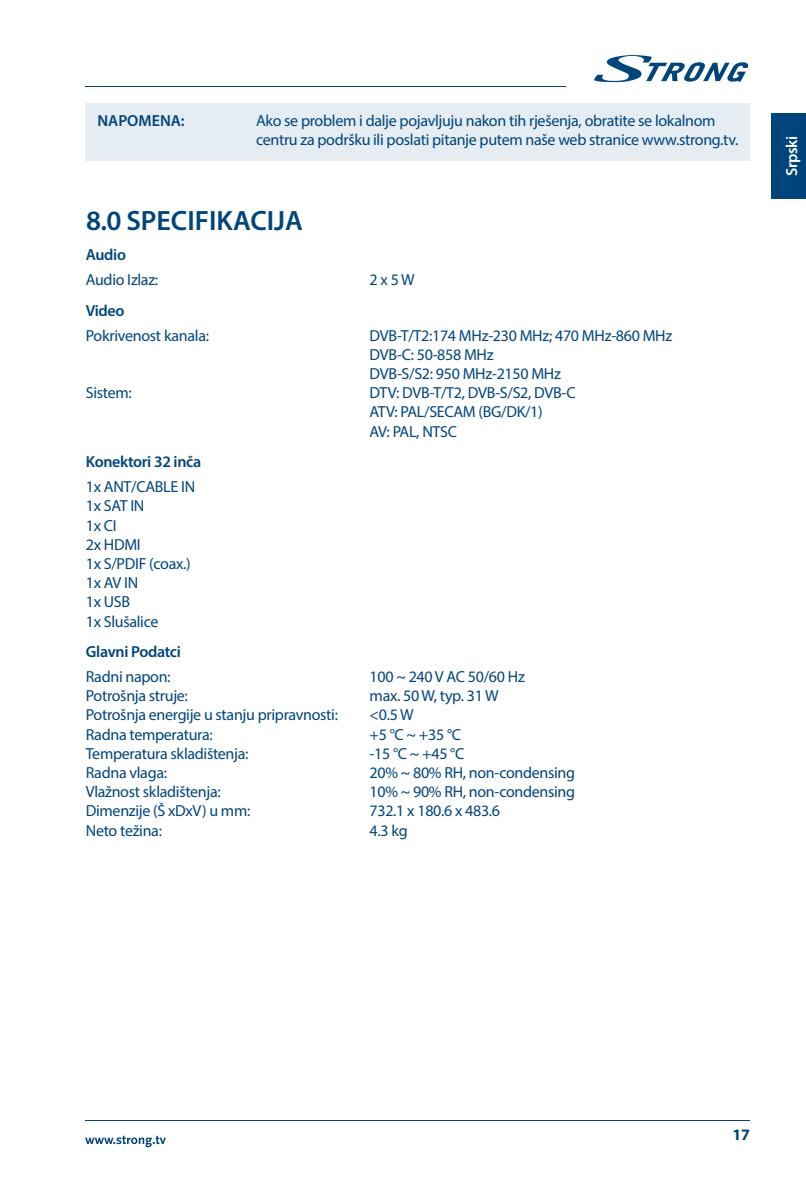
<style>
.page{position:relative;width:806px;height:1191px;background:#fff}
.page>*{position:absolute;margin:0;border:0;box-sizing:border-box;transform-origin:0 0}
.t1{font:600 28px "Myriad Pro";color:#00447c}
.t2{font:16px/19.2px "Myriad Pro";letter-spacing:-.02em;color:#00447c}
.t3{font:600 16px "Myriad Pro";letter-spacing:-.02em;color:#00447c}
.t4{font:600 16px "Myriad Pro";color:#00447c}
.t5{font:600 16px "Myriad Pro";letter-spacing:-.02em;color:#fff}
.t6{font:700 16px "Myriad Pro";color:#00447c}
</style>
<div class="page">
<div style="left:86px;top:103px;width:663px;height:57px;background:#e5ecf2"></div>
<hr style="left:85px;top:1120px;width:663px;height:1px;background:#00447c">
<svg style="left:85px;top:1135px;width:81px;height:12px"></svg>
<svg style="left:594px;top:55px;width:154px;height:28px"></svg>
<hr style="left:85px;top:86px;width:480px;height:1px;background:#00447c">
<div style="left:771px;top:113px;width:34px;height:85px;background:#00447c"></div>
<p class="t4" style="left:97px;top:113px;width:89px">NAPOMENA:</p>
<p class="t2" style="left:256px;top:111px;width:483px">Ako se problem i dalje pojavljuju nakon tih rješenja, obratite se lokalnom centru za podršku ili poslati pitanje putem naše web stranice www.strong.tv.</p>
<h1 class="t1" style="left:86px;top:206px;width:218px">8.0 SPECIFIKACIJA</h1>
<p class="t3" style="left:86px;top:247px;width:42px">Audio</p>
<p class="t2" style="left:86px;top:271px;width:74px">Audio Izlaz:</p>
<p class="t2" style="left:369px;top:271px;width:47px">2 x 5 W</p>
<p class="t3" style="left:86px;top:302px;width:40px">Video</p>
<p class="t2" style="left:86px;top:326px;width:125px">Pokrivenost kanala:</p>
<p class="t2" style="left:369px;top:326px;width:304px">DVB-T/T2:174 MHz-230 MHz; 470 MHz-860 MHz<br>DVB-C: 50-858 MHz<br>DVB-S/S2: 950 MHz-2150 MHz</p>
<p class="t2" style="left:86px;top:384px;width:47px">Sistem:</p>
<p class="t2" style="left:369px;top:384px;width:207px">DTV: DVB-T/T2, DVB-S/S2, DVB-C<br>ATV: PAL/SECAM (BG/DK/1)<br>AV: PAL, NTSC</p>
<p class="t3" style="left:86px;top:454px;width:117px">Konektori 32 inča</p>
<p class="t2" style="left:86px;top:477px;width:111px">1x ANT/CABLE IN<br>1x SAT IN<br>1x CI<br>2x HDMI<br>1x S/PDIF (coax.)<br>1x AV IN<br>1x USB<br>1x Slušalice</p>
<p class="t3" style="left:86px;top:644px;width:97px">Glavni Podatci</p>
<p class="t2" style="left:86px;top:667px;width:86px">Radni napon:</p>
<p class="t2" style="left:369px;top:667px;width:157px">100 ~ 240 V AC 50/60 Hz</p>
<p class="t2" style="left:86px;top:687px;width:104px">Potrošnja struje:</p>
<p class="t2" style="left:369px;top:687px;width:130px">max. 50 W, typ. 31 W</p>
<p class="t2" style="left:86px;top:706px;width:253px">Potrošnja energije u stanju pripravnosti:</p>
<p class="t2" style="left:369px;top:706px;width:46px">&lt;0.5 W</p>
<p class="t2" style="left:86px;top:725px;width:128px">Radna temperatura:</p>
<p class="t2" style="left:369px;top:725px;width:93px">+5 °C ~ +35 °C</p>
<p class="t2" style="left:86px;top:744px;width:164px">Temperatura skladištenja:</p>
<p class="t2" style="left:369px;top:744px;width:96px">-15 °C ~ +45 °C</p>
<p class="t2" style="left:86px;top:763px;width:83px">Radna vlaga:</p>
<p class="t2" style="left:369px;top:763px;width:207px">20% ~ 80% RH, non-condensing</p>
<p class="t2" style="left:86px;top:783px;width:136px">Vlažnost skladištenja:</p>
<p class="t2" style="left:369px;top:783px;width:207px">10% ~ 90% RH, non-condensing</p>
<p class="t2" style="left:86px;top:802px;width:166px">Dimenzije (Š xDxV) u mm:</p>
<p class="t2" style="left:369px;top:802px;width:132px">732.1 x 180.6 x 483.6</p>
<p class="t2" style="left:86px;top:821px;width:78px">Neto težina:</p>
<p class="t2" style="left:369px;top:821px;width:39px">4.3 kg</p>
<p class="t5" style="left:783px;top:176px;width:42px;rotate:-90deg">Srpski</p>
<p class="t6" style="left:732px;top:1124px;width:19px">17</p>
</div>
